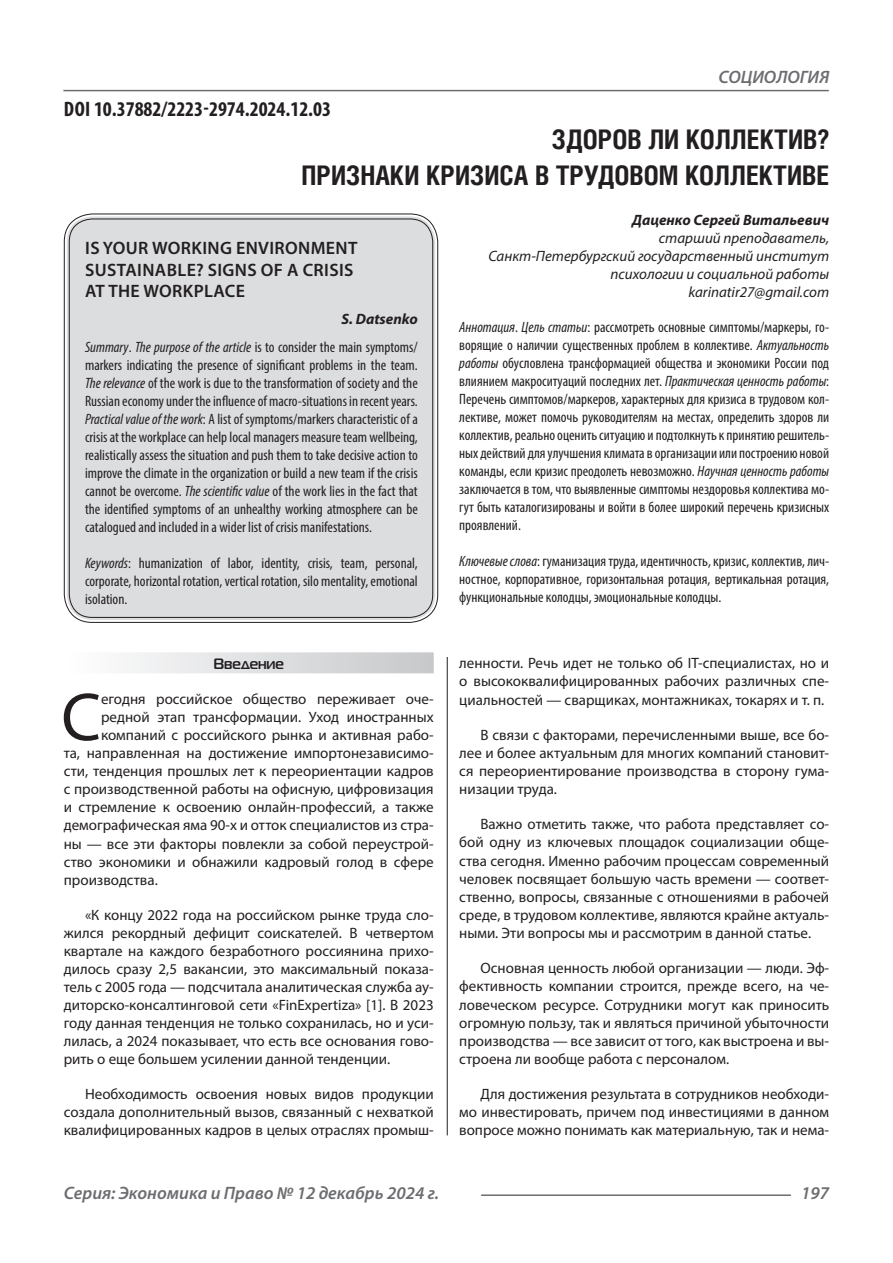
<style>
.page{position:relative;width:893px;height:1263px;background:#fff}
.page>*{position:absolute;margin:0;border:0;box-sizing:border-box;transform-origin:0 0}
.Статья_текст_первый{font:68.4px "Myriad Pro";color:#231f20}
.Статья_название{font:700 27px/36px "Helios Cond C";color:#231f20;text-align:right}
.ДОИ{font:700 condensed 21px "Myriad Pro";color:#231f20}
.Статья_название_англ{font:600 18px/21.6px "Myriad Pro";letter-spacing:.02em;color:#231f20}
.t1{font:italic 600 18px "Myriad Pro";color:#6c6d70}
.Статья_текст{font:15px/18.1px "Myriad Pro";color:#231f20;text-align:justify}
.Статья_аннотация_тек{font:condensed 15px/18px "Myriad Pro";color:#231f20;text-align:justify}
.Статья_аннотация_анг{font:condensed 15px/18px "Myriad Pro";color:#231f20;text-align:justify}
.Статья_текст_первый-2{font:15px "Myriad Pro";color:#231f20}
.Статья_автор_инфо{font:italic 15px/18px "Myriad Pro";color:#231f20;text-align:right}
.Статья_автор_инфо-2{font:italic 700 15px "Myriad Pro";color:#231f20}
.Статья_автор_англ{font:italic 700 15px "Myriad Pro";color:#231f20}
.Статья_подзаголовок{font:700 15px "Magistral C";color:#231f20}
.s1{font-style:italic}
</style>
<div class="page">
<hr style="left:447px;top:128px;width:1px;height:1007px;background:#231f20">
<hr style="left:63px;top:90px;width:766px;height:1px;background:#6c6d70">
<hr style="left:481px;top:1194px;width:310px;height:2px;background:#6c6d70">
<div style="left:443px;top:128px;width:10px;height:529px;background:#fff"></div>
<div style="left:67px;top:216px;width:368px;height:404px;background:#dcdddf;border-radius:26px"></div>
<div style="left:64px;top:652px;width:370px;height:21px;background:linear-gradient(to right,#fefeff,#c6c8ca)"></div>
<p class="ДОИ" style="left:64px;top:96px;width:269px">DOI 10.37882/2223-2974.2024.12.03</p>
<p class="t1" style="left:718px;top:66px;width:112px">СОЦИОЛОГИЯ</p>
<p class="Статья_название" style="left:301px;top:121px;width:529px">ЗДОРОВ ЛИ КОЛЛЕКТИВ?<br>ПРИЗНАКИ КРИЗИСА В ТРУДОВОМ КОЛЛЕКТИВЕ</p>
<p class="Статья_автор_инфо-2" style="left:632px;top:210px;width:199px">Даценко Сергей Витальевич</p>
<p class="Статья_автор_инфо" style="left:488px;top:228px;width:342px">старший преподаватель,<br>Санкт-Петербургский государственный институт психологии и социальной работы</p>
<p class="Статья_автор_инфо" style="left:688px;top:282px;width:142px">karinatir27@gmail.com</p>
<p class="Статья_аннотация_тек" style="left:459px;top:318px;width:371px"><span class="s1">Аннотация</span>. <span class="s1">Цель статьи</span>: рассмотреть основные симптомы/маркеры, го&shy;ворящие о наличии существенных проблем в коллективе. <span class="s1">Актуальность работы</span> обусловлена трансформацией общества и экономики России под влиянием макроситуаций последних лет. <span class="s1">Практическая ценность работы</span>:<br>Перечень симптомов/маркеров, характерных для кризиса в трудовом кол&shy;лективе, может помочь руководителям на местах, определить здоров ли коллектив, реально оценить ситуацию и подтолкнуть к принятию решитель&shy;ных действий для улучшения климата в организации или построению новой команды, если кризис преодолеть невозможно. <span class="s1">Научная ценность работы </span>заключается в том, что выявленные симптомы нездоровья коллектива мо&shy;гут быть каталогизированы и войти в более широкий перечень кризисных проявлений.</p>
<p class="Статья_аннотация_тек" style="left:459px;top:552px;width:371px"><span class="s1">Ключевые слова</span>: гуманизация труда, идентичность, кризис, коллектив, лич&shy;ностное, корпоративное, горизонтальная ротация, вертикальная ротация, функциональные колодцы, эмоциональные колодцы.</p>
<p class="Статья_название_англ" style="left:85px;top:237px;width:274px">IS YOUR WORKING ENVIRONMENT<br>SUSTAINABLE? SIGNS OF A CRISIS<br>AT THE WORKPLACE</p>
<p class="Статья_автор_англ" style="left:341px;top:309px;width:78px">S. Datsenko</p>
<p class="Статья_аннотация_анг" style="left:85px;top:338px;width:334px"><span class="s1">Summary</span>. <span class="s1">The purpose of the article</span> is to consider the main symptoms/ markers indicating the presence of significant problems in the team.<br><span class="s1">The relevance</span> of the work is due to the transformation of society and the Russian economy under the influence of macro-situations in recent years.<br><span class="s1">Practical value of the work</span>: A list of symptoms/markers characteristic of a crisis at the workplace can help local managers measure team wellbeing, realistically assess the situation and push them to take decisive action to improve the climate in the organization or build a new team if the crisis cannot be overcome. <span class="s1">The scientific value</span> of the work lies in the fact that the identified symptoms of an unhealthy working atmosphere can be catalogued and included in a wider list of crisis manifestations.</p>
<p class="Статья_аннотация_анг" style="left:85px;top:554px;width:334px"><span class="s1">Keywords</span>: humanization of labor, identity, crisis, team, personal, corporate, horizontal rotation, vertical rotation, silo mentality, emotional isolation.</p>
<p class="Статья_подзаголовок" style="left:213px;top:655px;width:72px">Введение</p>
<p class="Статья_текст_первый" style="left:61px;top:675px;width:41px">С</p>
<p class="Статья_текст_первый-2" style="left:101px;top:690px;width:334px">егодня российское общество переживает оче-</p>
<p class="Статья_текст_первый-2" style="left:101px;top:708px;width:334px">редной этап трансформации. Уход иностранных</p>
<p class="Статья_текст_первый-2" style="left:101px;top:726px;width:334px">компаний с российского рынка и активная рабо-</p>
<p class="Статья_текст_первый-2" style="left:64px;top:744px;width:371px">та, направленная на достижение импортонезависимо-</p>
<p class="Статья_текст_первый-2" style="left:64px;top:762px;width:371px">сти, тенденция прошлых лет к переориентации кадров</p>
<p class="Статья_текст_первый-2" style="left:64px;top:780px;width:371px">с производственной работы на офисную, цифровизация</p>
<p class="Статья_текст_первый-2" style="left:64px;top:798px;width:371px">и стремление к освоению онлайн-профессий, а также</p>
<p class="Статья_текст_первый-2" style="left:64px;top:816px;width:371px">демографическая яма 90-х и отток специалистов из стра-</p>
<p class="Статья_текст_первый-2" style="left:64px;top:834px;width:371px">ны — все эти факторы повлекли за собой переустрой-</p>
<p class="Статья_текст_первый-2" style="left:64px;top:852px;width:371px">ство экономики и обнажили кадровый голод в сфере</p>
<p class="Статья_текст_первый-2" style="left:64px;top:870px;width:94px">производства.</p>
<p class="Статья_текст" style="left:64px;top:905px;width:371px;text-indent:21px">«К концу 2022 года на российском рынке труда сло&shy;жился рекордный дефицит соискателей. В четвертом квартале на каждого безработного россиянина прихо&shy;дилось сразу 2,5 вакансии, это максимальный показа&shy;тель с 2005 года — подсчитала аналитическая служба ау&shy;диторско-консалтинговой сети «FinExpertiza» [1]. В 2023 году данная тенденция не только сохранилась, но и уси&shy;лилась, а 2024 показывает, что есть все основания гово&shy;рить о еще большем усилении данной тенденции.</p>
<p class="Статья_текст" style="left:64px;top:1085px;width:371px;text-indent:21px">Необходимость освоения новых видов продукции создала дополнительный вызов, связанный с нехваткой квалифицированных кадров в целых отраслях промыш-</p>
<p class="Статья_текст" style="left:459px;top:654px;width:371px">ленности. Речь идет не только об IT-специалистах, но и о высококвалифицированных рабочих различных спе&shy;циальностей — сварщиках, монтажниках, токарях и т. п.</p>
<p class="Статья_текст" style="left:459px;top:725px;width:371px;text-indent:21px">В связи с факторами, перечисленными выше, все бо&shy;лее и более актуальным для многих компаний становит&shy;ся переориентирование производства в сторону гума&shy;низации труда.</p>
<p class="Статья_текст" style="left:459px;top:815px;width:371px;text-indent:21px">Важно отметить также, что работа представляет со&shy;бой одну из ключевых площадок социализации обще&shy;ства сегодня. Именно рабочим процессам современный человек посвящает большую часть времени — соответ&shy;ственно, вопросы, связанные с отношениями в рабочей среде, в трудовом коллективе, являются крайне актуаль&shy;ными. Эти вопросы мы и рассмотрим в данной статье.</p>
<p class="Статья_текст" style="left:459px;top:959px;width:371px;text-indent:21px">Основная ценность любой организации — люди. Эф&shy;фективность компании строится, прежде всего, на че&shy;ловеческом ресурсе. Сотрудники могут как приносить огромную пользу, так и являться причиной убыточности производства — все зависит от того, как выстроена и вы&shy;строена ли вообще работа с персоналом.</p>
<p class="Статья_текст" style="left:459px;top:1085px;width:371px;text-indent:21px">Для достижения результата в сотрудников необходи&shy;мо инвестировать, причем под инвестициями в данном вопросе можно понимать как материальную, так и нема-</p>
<p class="t1" style="left:64px;top:1182px;width:377px">Серия: Экономика и Право № 12 декабрь 2024 г.</p>
<p class="t1" style="left:801px;top:1182px;width:30px">197</p>
</div>
